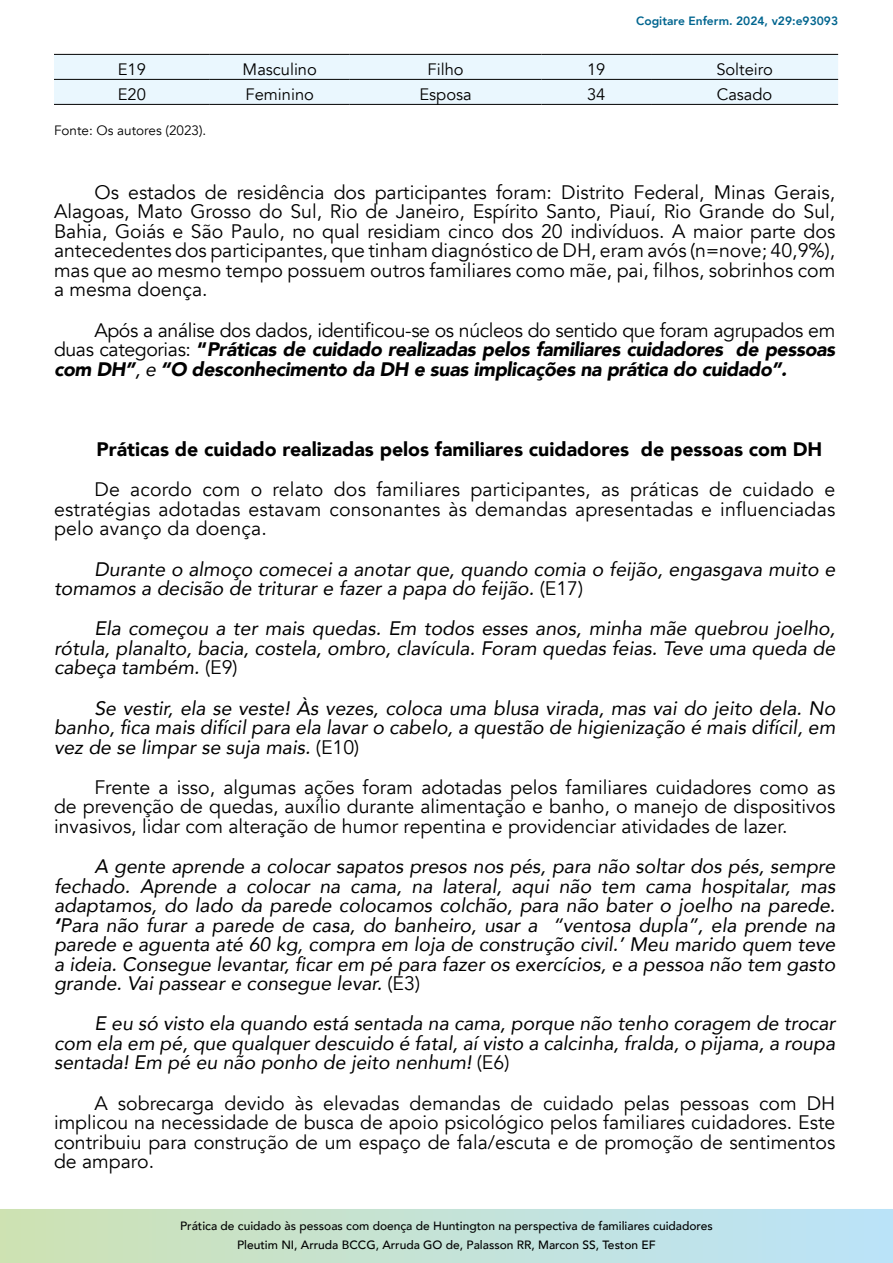
<style>
.page{position:relative;width:893px;height:1263px;background:#fff}
.page>*{position:absolute;margin:0;border:0;box-sizing:border-box;transform-origin:0 0}
.t1{font:italic 19.5px/19.5px "Avenir";color:#000;text-align:justify}
.t2{font:19.5px/19.5px "Avenir";color:#000;text-align:justify}
.t3{font:italic 900 19.5px/19.5px "Avenir";letter-spacing:-.02em;color:#000;text-align:justify}
.t4{font:900 19.5px "Avenir";color:#000}
.t5{font:16.5px "Avenir";color:#000}
.t6{font:13.5px "Avenir";color:#000}
.t7{font:500 12px/18.6px "Avenir";color:#000;text-align:center}
.t8{font:800 12px "Avenir";color:#00658f}
.s1{font-weight:400;font-style:normal}
.s2{font-style:normal}
.s3{font-weight:400}
.s4{font-weight:900}
</style>
<div class="page">
<svg style="left:0;top:1209px;width:893px;height:54px;background:#c4e2d6"></svg>
<div style="left:54px;top:55px;width:784px;height:49px;background:#eaf7fe"></div>
<hr style="left:54px;top:54px;width:156px;height:1px;background:#000">
<hr style="left:210px;top:54px;width:140px;height:1px;background:#000">
<hr style="left:350px;top:54px;width:191px;height:1px;background:#000">
<hr style="left:541px;top:54px;width:110px;height:1px;background:#000">
<hr style="left:651px;top:54px;width:187px;height:1px;background:#000">
<hr style="left:54px;top:79px;width:156px;height:1px;background:#000">
<hr style="left:210px;top:79px;width:140px;height:1px;background:#000">
<hr style="left:350px;top:79px;width:191px;height:1px;background:#000">
<hr style="left:541px;top:79px;width:110px;height:1px;background:#000">
<hr style="left:651px;top:79px;width:187px;height:1px;background:#000">
<hr style="left:54px;top:104px;width:156px;height:1px;background:#000">
<hr style="left:210px;top:104px;width:140px;height:1px;background:#000">
<hr style="left:350px;top:104px;width:191px;height:1px;background:#000">
<hr style="left:541px;top:104px;width:110px;height:1px;background:#000">
<hr style="left:651px;top:104px;width:187px;height:1px;background:#000">
<p class="t8" style="left:636px;top:12px;width:203px">Cogitare Enferm. 2024, v29:e93093</p>
<p class="t5" style="left:118px;top:60px;width:30px">E19</p>
<p class="t5" style="left:243px;top:60px;width:76px">Masculino</p>
<p class="t5" style="left:428px;top:60px;width:38px">Filho</p>
<p class="t5" style="left:587px;top:60px;width:20px">19</p>
<p class="t5" style="left:716px;top:60px;width:58px">Solteiro</p>
<p class="t5" style="left:118px;top:85px;width:30px">E20</p>
<p class="t5" style="left:246px;top:85px;width:70px">Feminino</p>
<p class="t5" style="left:419px;top:85px;width:54px">Esposa</p>
<p class="t5" style="left:587px;top:85px;width:20px">34</p>
<p class="t5" style="left:717px;top:85px;width:57px">Casado</p>
<p class="t6" style="left:54px;top:123px;width:154px">Fonte: Os autores (2023).</p>
<p class="t2" style="left:54px;top:183px;width:783px;text-indent:40px">Os estados de residência dos participantes foram: Distrito Federal, Minas Gerais, Alagoas, Mato Grosso do Sul, Rio de Janeiro, Espírito Santo, Piauí, Rio Grande do Sul, Bahia, Goiás e São Paulo, no qual residiam cinco dos 20 indivíduos. A maior parte dos antecedentes dos participantes, que tinham diagnóstico de DH, eram avós (n=nove; 40,9%), mas que ao mesmo tempo possuem outros familiares como mãe, pai, filhos, sobrinhos com a mesma doença.</p>
<p class="t3" style="left:54px;top:320px;width:783px;text-indent:40px"><span class="s1">Após a análise dos dados, identificou-se os núcleos do sentido que foram agrupados em duas categorias:</span> <span class="s2">“</span>Práticas de cuidado realizadas pelos familiares cuidadores de pessoas com DH”<span class="s3">, e</span> “O desconhecimento da DH e suas implicações na prática do cuidado”.</p>
<p class="t4" style="left:97px;top:433px;width:727px">Práticas de cuidado realizadas pelos familiares cuidadores de pessoas com DH</p>
<p class="t2" style="left:54px;top:480px;width:783px;text-indent:40px">De acordo com o relato dos familiares participantes, as práticas de cuidado e estratégias adotadas estavam consonantes às demandas apresentadas e influenciadas pelo avanço da doença.</p>
<p class="t1" style="left:54px;top:559px;width:783px;text-indent:40px">Durante o almoço comecei a anotar que, quando comia o feijão, engasgava muito e tomamos a decisão de triturar e fazer a papa do feijão. <span class="s2">(E17)</span></p>
<p class="t1" style="left:54px;top:619px;width:783px;text-indent:40px">Ela começou a ter mais quedas. Em todos esses anos, minha mãe quebrou joelho, rótula, planalto, bacia, costela, ombro, clavícula. Foram quedas feias. Teve uma queda de cabeça também. <span class="s2">(E9)</span></p>
<p class="t1" style="left:54px;top:698px;width:783px;text-indent:40px">Se vestir, ela se veste! Às vezes, coloca uma blusa virada, mas vai do jeito dela. No banho, fica mais difícil para ela lavar o cabelo, a questão de higienização é mais difícil, em vez de se limpar se suja mais. <span class="s2">(E10)</span></p>
<p class="t2" style="left:54px;top:778px;width:783px;text-indent:40px">Frente a isso, algumas ações foram adotadas pelos familiares cuidadores como as de prevenção de quedas, auxílio durante alimentação e banho, o manejo de dispositivos invasivos, lidar com alteração de humor repentina e providenciar atividades de lazer.</p>
<p class="t1" style="left:54px;top:856px;width:783px;text-indent:40px">A gente aprende a colocar sapatos presos nos pés, para não soltar dos pés, sempre fechado. Aprende a colocar na cama, na lateral, aqui não tem cama hospitalar, mas adaptamos, do lado da parede colocamos colchão, para não bater o joelho na parede. <span class="s4">‘</span>Para não furar a parede de casa, do banheiro, usar a “ventosa dupla”, ela prende na parede e aguenta até 60 kg, compra em loja de construção civil.’ Meu marido quem teve a ideia. Consegue levantar, ficar em pé para fazer os exercícios, e a pessoa não tem gasto grande. Vai passear e consegue levar. <span class="s2">(E3)</span></p>
<p class="t1" style="left:54px;top:1014px;width:783px;text-indent:40px">E eu só visto ela quando está sentada na cama, porque não tenho coragem de trocar com ela em pé, que qualquer descuido é fatal, aí visto a calcinha, fralda, o pijama, a roupa sentada! Em pé eu não ponho de jeito nenhum! <span class="s2">(E6)</span></p>
<p class="t2" style="left:54px;top:1094px;width:783px;text-indent:40px">A sobrecarga devido às elevadas demandas de cuidado pelas pessoas com DH implicou na necessidade de busca de apoio psicológico pelos familiares cuidadores. Este contribuiu para construção de um espaço de fala/escuta e de promoção de sentimentos de amparo.</p>
<p class="t7" style="left:180px;top:1216px;width:534px">Prática de cuidado às pessoas com doença de Huntington na perspectiva de familiares cuidadores<br>Pleutim NI, Arruda BCCG, Arruda GO de, Palasson RR, Marcon SS, Teston EF</p>
</div>
